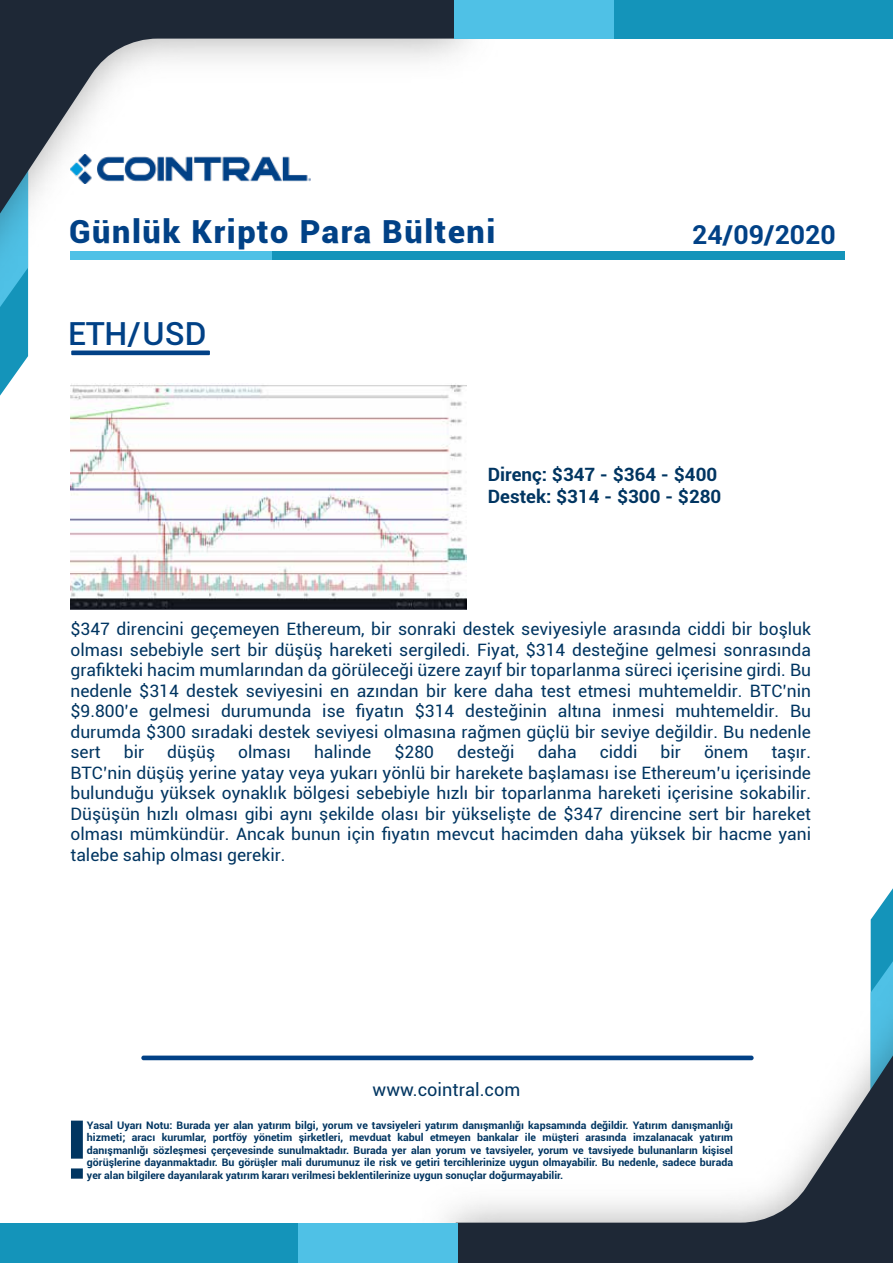
<style>
.page{position:relative;width:893px;height:1263px;background:#fff}
.page>*{position:absolute;margin:0;border:0;box-sizing:border-box;transform-origin:0 0}
.t1{font:700 81.6px "Roboto";color:#003561}
.t2{font:900 31.8px "Roboto";letter-spacing:.05em;color:#014186}
.t3{font:500 31.8px "Roboto";letter-spacing:-.005em;color:#014186}
.t4{font:700 26.1px "Roboto";color:#014186}
.t5{font:700 18.3px/22px "Roboto";color:#003561}
.t6{font:17.85px "Roboto";color:#003561}
.t7{font:17.1px/20.5px "Roboto";color:#003561;text-align:justify}
.t8{font:700 10.35px/12.5px "Roboto";color:#003561;text-align:justify}
</style>
<div class="page">
<div style="left:71px;top:350px;width:139px;height:5px;background:#014186"></div>
<div style="left:141px;top:1055px;width:613px;height:5px;background:#014186;border-radius:2px"></div>
<svg style="left:0;top:336px;width:28px;height:60px"></svg>
<img style="left:0;top:39px;width:510px;height:297px">
<svg style="left:0;top:0;width:456px;height:282px"></svg>
<div style="left:454px;top:0;width:439px;height:39px;background:#4fc1e6"></div>
<div style="left:614px;top:0;width:279px;height:39px;background:#1494ba"></div>
<svg style="left:871px;top:888px;width:22px;height:37px"></svg>
<img style="left:402px;top:925px;width:491px;height:299px">
<svg style="left:456px;top:978px;width:437px;height:285px"></svg>
<div style="left:6px;top:1224px;width:452px;height:39px;background:#4fc1e6"></div>
<div style="left:0;top:1224px;width:298px;height:39px;background:#1494ba"></div>
<div style="left:70px;top:252px;width:573px;height:8px;background:#4fc1e6"></div>
<div style="left:273px;top:252px;width:572px;height:8px;background:#1494ba"></div>
<img style="left:70px;top:384px;width:397px;height:225px">
<div style="left:132px;top:388px;width:21px;height:6px;background:#fff"></div>
<h2 class="t2" style="left:69px;top:210px;width:428px">Günlük Kripto Para Bülteni</h2>
<h3 class="t4" style="left:692px;top:216px;width:145px">24/09/2020</h3>
<h2 class="t3" style="left:68px;top:311px;width:140px">ETH/USD</h2>
<p class="t5" style="left:488px;top:463px;width:235px">Direnç: $347 - $364 - $400<br>Destek: $314 - $300 - $280</p>
<p class="t7" style="left:70px;top:618px;width:742px">$347 direncini geçemeyen Ethereum, bir sonraki destek seviyesiyle arasında ciddi bir boşluk olması sebebiyle sert bir düşüş hareketi sergiledi. Fiyat, $314 desteğine gelmesi sonrasında grafikteki hacim mumlarından da görüleceği üzere zayıf bir toparlanma süreci içerisine girdi. Bu nedenle $314 destek seviyesini en azından bir kere daha test etmesi muhtemeldir. BTC’nin $9.800’e gelmesi durumunda ise fiyatın $314 desteğinin altına inmesi muhtemeldir. Bu durumda $300 sıradaki destek seviyesi olmasına rağmen güçlü bir seviye değildir. Bu nedenle sert</p>
<p class="t7" style="left:124px;top:741px;width:22px">bir</p>
<p class="t7" style="left:167px;top:741px;width:49px">düşüş</p>
<p class="t7" style="left:238px;top:741px;width:54px">olması</p>
<p class="t7" style="left:314px;top:741px;width:59px">halinde</p>
<p class="t7" style="left:394px;top:741px;width:41px">$280</p>
<p class="t7" style="left:457px;top:741px;width:59px">desteği</p>
<p class="t7" style="left:538px;top:741px;width:41px">daha</p>
<p class="t7" style="left:600px;top:741px;width:39px">ciddi</p>
<p class="t7" style="left:661px;top:741px;width:22px">bir</p>
<p class="t7" style="left:704px;top:741px;width:46px">önem</p>
<p class="t7" style="left:70px;top:741px;width:742px;text-indent:701px">taşır.<br>BTC’nin düşüş yerine yatay veya yukarı yönlü bir harekete başlaması ise Ethereum’u içerisinde bulunduğu yüksek oynaklık bölgesi sebebiyle hızlı bir toparlanma hareketi içerisine sokabilir.<br>Düşüşün hızlı olması gibi aynı şekilde olası bir yükselişte de $347 direncine sert bir hareket olması mümkündür. Ancak bunun için fiyatın mevcut hacimden daha yüksek bir hacme yani talebe sahip olması gerekir.</p>
<p class="t6" style="left:373px;top:1077px;width:149px">www.cointral.com</p>
<h1 class="t1" style="left:66px;top:1092px;width:24px">!</h1>
<p class="t8" style="left:87px;top:1118px;width:648px">Yasal Uyarı Notu: Burada yer alan yatırım bilgi, yorum ve tavsiyeleri yatırım danışmanlığı kapsamında değildir. Yatırım danışmanlığı hizmeti; aracı kurumlar, portföy yönetim şirketleri, mevduat kabul etmeyen bankalar ile müşteri arasında imzalanacak yatırım danışmanlığı sözleşmesi çerçevesinde sunulmaktadır. Burada yer alan yorum ve tavsiyeler, yorum ve tavsiyede bulunanların kişisel görüşlerine dayanmaktadır. Bu görüşler mali durumunuz ile risk ve getiri tercihlerinize uygun olmayabilir. Bu nedenle, sadece burada yer alan bilgilere dayanılarak yatırım kararı verilmesi beklentilerinize uygun sonuçlar doğurmayabilir.</p>
</div>
